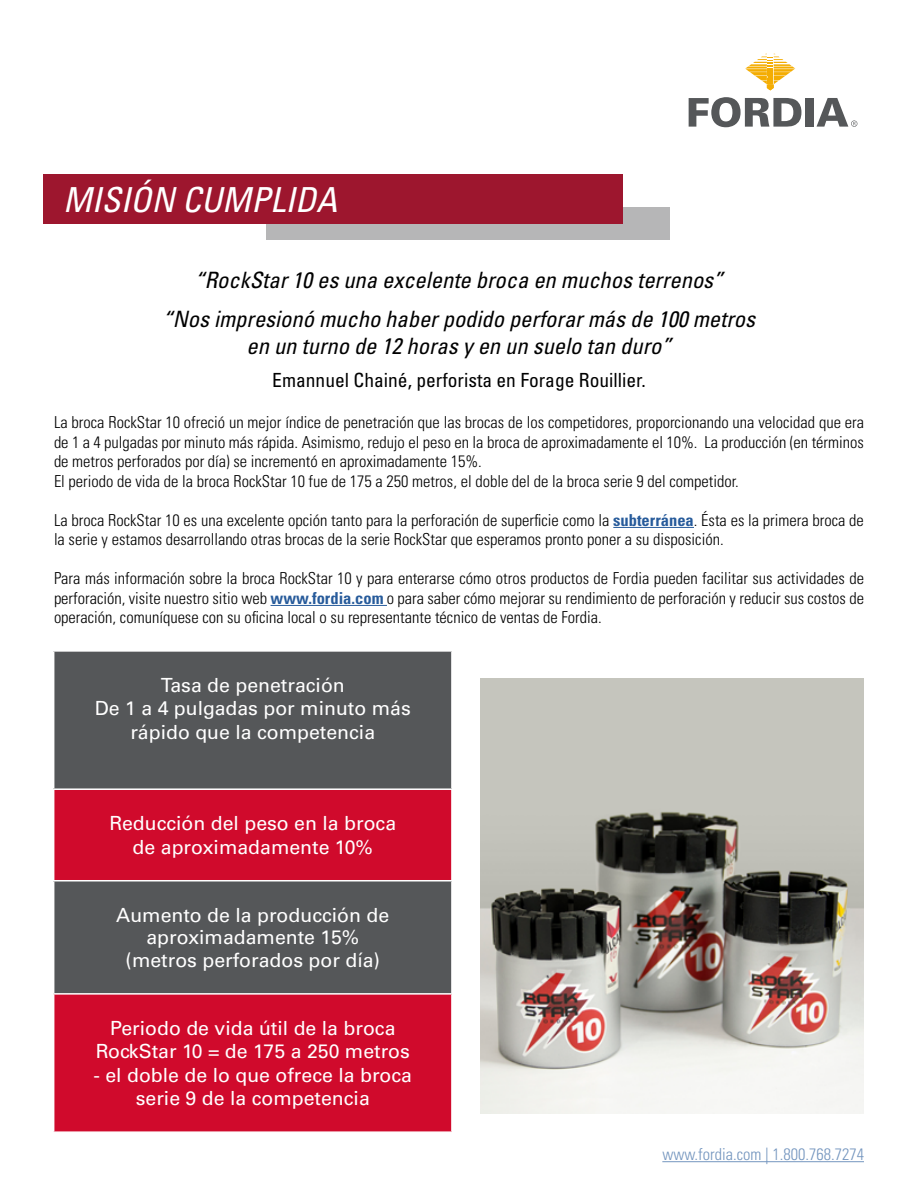
<style>
.page{position:relative;width:918px;height:1188px;background:#fff}
.page>*{position:absolute;margin:0;border:0;box-sizing:border-box;transform-origin:0 0}
.t1{font:italic condensed 34.5px "Univers LT Std";color:#fff}
.t2{font:italic condensed 22.5px/39px "Univers LT Std";color:#000;text-align:center}
.t3{font:19.5px/23.4px "Univers LT Std";color:#fff;text-align:center}
.t4{font:condensed 19.5px "Univers LT Std";color:#000}
.t5{font:300 condensed 16.5px/19.5px "Univers LT Std";color:#000}
.t6{font:300 condensed 16.5px "Univers LT Std";color:#275b9b}
.s1{font-weight:700;color:#275b9b}
</style>
<div class="page">
<div style="left:266px;top:207px;width:404px;height:33px;background:#b6b6b7"></div>
<div style="left:43px;top:174px;width:580px;height:50px;background:#9d162e"></div>
<hr style="left:662px;top:1161px;width:202px;height:1px;background:#275b9b">
<svg style="left:745px;top:54px;width:50px;height:36px"></svg>
<svg style="left:689px;top:97px;width:112px;height:30px"></svg>
<div style="left:806px;top:98px;width:8px;height:29px;background:#555759"></div>
<svg style="left:817px;top:98px;width:41px;height:29px"></svg>
<div style="left:54px;top:651px;width:398px;height:138px;background:#555759"></div>
<div style="left:54px;top:790px;width:397px;height:341px;background:#d00a2c"></div>
<div style="left:54px;top:881px;width:398px;height:113px;background:#555759"></div>
<hr style="left:53px;top:650px;width:400px;height:2px;background:#fff">
<hr style="left:451px;top:652px;width:2px;height:136px;background:#fff">
<hr style="left:53px;top:788px;width:400px;height:2px;background:#fff">
<hr style="left:53px;top:880px;width:400px;height:1px;background:#fff">
<hr style="left:451px;top:881px;width:2px;height:112px;background:#fff">
<hr style="left:53px;top:993px;width:400px;height:2px;background:#fff">
<hr style="left:613px;top:527px;width:81px;height:1px;background:#275b9b">
<hr style="left:271px;top:605px;width:116px;height:1px;background:#275b9b">
<img style="left:481px;top:678px;width:383px;height:435px">
<h1 class="t1" style="left:63px;top:178px;width:276px">MISIÓN CUMPLIDA</h1>
<h2 class="t2" style="left:163px;top:261px;width:594px">“RockStar 10 es una excelente broca en muchos terrenos”<br>“Nos impresionó mucho haber podido perforar más de 100 metros</h2>
<h2 class="t2" style="left:247px;top:327px;width:426px">en un turno de 12 horas y en un suelo tan duro”</h2>
<p class="t4" style="left:272px;top:368px;width:375px">Emannuel Chainé, perforista en Forage Rouillier.</p>
<p class="t5" style="left:54px;top:413px;width:812px">La broca RockStar 10 ofreció un mejor índice de penetración que las brocas de los competidores, proporcionando una velocidad que era de 1 a 4 pulgadas por minuto más rápida. Asimismo, redujo el peso en la broca de aproximadamente el 10%. La producción (en términos de metros perforados por día) se incrementó en aproximadamente 15%.<br>El periodo de vida de la broca RockStar 10 fue de 175 a 250 metros, el doble del de la broca serie 9 del competidor.</p>
<p class="t5" style="left:54px;top:510px;width:811px">La broca RockStar 10 es una excelente opción tanto para la perforación de superficie como la <span class="s1">subterránea</span>. Ésta es la primera broca de la serie y estamos desarrollando otras brocas de la serie RockStar que esperamos pronto poner a su disposición.</p>
<p class="t5" style="left:54px;top:569px;width:812px;text-align:justify">Para más información sobre la broca RockStar 10 y para enterarse cómo otros productos de Fordia pueden facilitar sus actividades de perforación, visite nuestro sitio web <span class="s1">www.fordia.com</span> o para saber cómo mejorar su rendimiento de perforación y reducir sus costos de operación, comuníquese con su oficina local o su representante técnico de ventas de Fordia.</p>
<p class="t3" style="left:95px;top:674px;width:317px">Tasa de penetración<br>De 1 a 4 pulgadas por minuto más rápido que la competencia</p>
<p class="t3" style="left:109px;top:812px;width:288px">Reducción del peso en la broca de aproximadamente 10%</p>
<p class="t3" style="left:116px;top:904px;width:275px;line-height:22.5px">Aumento de la producción de aproximadamente 15% (metros perforados por día)</p>
<p class="t3" style="left:96px;top:1016px;width:316px">Periodo de vida útil de la broca<br>RockStar 10 = de 175 a 250 metros</p>
<p class="t3" style="left:94px;top:1063px;width:320px">- el doble de lo que ofrece la broca serie 9 de la competencia</p>
<p class="t6" style="left:662px;top:1144px;width:203px">www.fordia.com | 1.800.768.7274</p>
</div>
